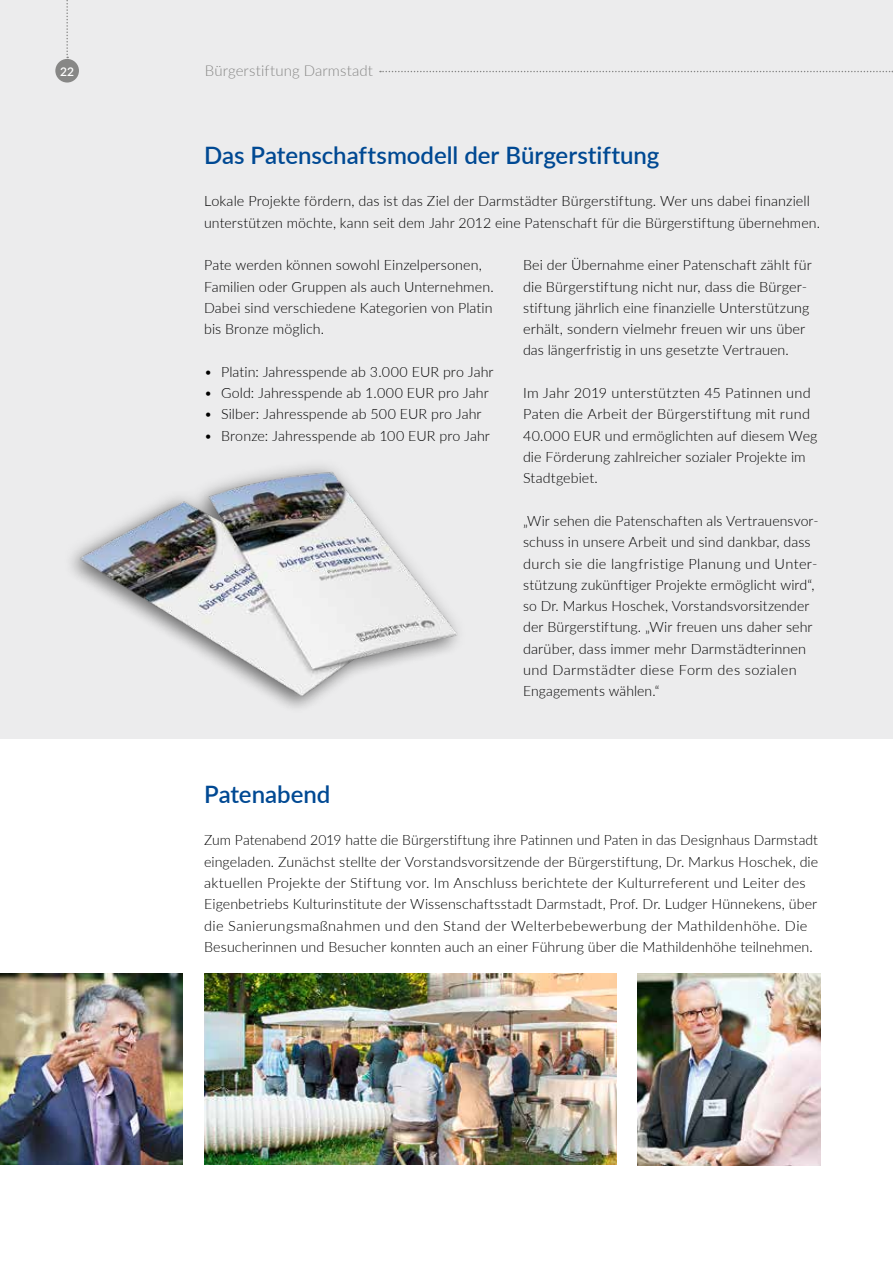
<style>
.page{position:relative;width:893px;height:1263px;background:#fff}
.page>*{position:absolute;margin:0;border:0;box-sizing:border-box;transform-origin:0 0}
.t1{font:600 24px "Lato";color:#004993}
.t2{font:300 15px "Lato";letter-spacing:.005em;color:#878786}
.t3{font:300 14.25px/21.3px "Lato";letter-spacing:.005em;color:#000}
.t4{font:600 12px "Lato";color:#fff}
</style>
<div class="page">
<div style="left:0;top:0;width:893px;height:739px;background:#ececed"></div>
<img style="left:638px;top:974px;width:183px;height:191px">
<img style="left:204px;top:973px;width:413px;height:192px">
<img style="left:0;top:973px;width:183px;height:192px">
<svg style="left:380px;top:71px;width:513px;height:1px"></svg>
<div style="left:55px;top:59px;width:24px;height:24px;background:#878786;border-radius:50%"></div>
<svg style="left:66px;top:0;width:2px;height:58px"></svg>
<img style="left:71px;top:466px;width:387px;height:242px">
<p class="t4" style="left:60px;top:62px;width:16px">22</p>
<p class="t2" style="left:205px;top:60px;width:170px">Bürgerstiftung Darmstadt</p>
<h1 class="t1" style="left:204px;top:138px;width:457px">Das Patenschaftsmodell der Bürgerstiftung</h1>
<p class="t3" style="left:204px;top:190px;width:617px">Lokale Projekte fördern, das ist das Ziel der Darmstädter Bürgerstiftung. Wer uns dabei finanziell unterstützen möchte, kann seit dem Jahr 2012 eine Patenschaft für die Bürgerstiftung übernehmen.</p>
<p class="t3" style="left:204px;top:254px;width:291px">Pate werden können sowohl Einzelpersonen, Familien oder Gruppen als auch Unternehmen.<br>Dabei sind verschiedene Kategorien von Platin bis Bronze möglich.</p>
<p class="t3" style="left:204px;top:360px;width:291px">• Platin: Jahresspende ab 3.000 EUR pro Jahr</p>
<p class="t3" style="left:204px;top:382px;width:286px">• Gold: Jahresspende ab 1.000 EUR pro Jahr</p>
<p class="t3" style="left:204px;top:403px;width:279px">• Silber: Jahresspende ab 500 EUR pro Jahr</p>
<p class="t3" style="left:204px;top:424px;width:287px">• Bronze: Jahresspende ab 100 EUR pro Jahr</p>
<p class="t3" style="left:523px;top:254px;width:290px">Bei der Übernahme einer Patenschaft zählt für die Bürgerstiftung nicht nur, dass die Bürger&shy;stiftung jährlich eine finanzielle Unterstützung erhält, sondern vielmehr freuen wir uns über das längerfristig in uns gesetzte Vertrauen.</p>
<p class="t3" style="left:523px;top:382px;width:296px">Im Jahr 2019 unterstützten 45 Patinnen und Paten die Arbeit der Bürgerstiftung mit rund 40.000 EUR und ermöglichten auf diesem Weg die Förderung zahlreicher sozialer Projekte im Stadtgebiet.</p>
<p class="t3" style="left:523px;top:510px;width:297px">„Wir sehen die Patenschaften als Vertrauensvor&shy;schuss in unsere Arbeit und sind dankbar, dass durch sie die langfristige Planung und Unter&shy;stützung zukünftiger Projekte ermöglicht wird“, so Dr. Markus Hoschek, Vorstandsvorsitzender der Bürgerstiftung. „Wir freuen uns daher sehr darüber, dass immer mehr Darmstädterinnen und Darmstädter diese Form des sozialen Engagements wählen.“</p>
<h1 class="t1" style="left:204px;top:777px;width:128px">Patenabend</h1>
<p class="t3" style="left:204px;top:829px;width:616px">Zum Patenabend 2019 hatte die Bürgerstiftung ihre Patinnen und Paten in das Designhaus Darmstadt eingeladen. Zunächst stellte der Vorstandsvorsitzende der Bürgerstiftung, Dr. Markus Hoschek, die aktuellen Projekte der Stiftung vor. Im Anschluss berichtete der Kulturreferent und Leiter des Eigenbetriebs Kulturinstitute der Wissenschaftsstadt Darmstadt, Prof. Dr. Ludger Hünnekens, über die Sanierungsmaßnahmen und den Stand der Welterbebewerbung der Mathildenhöhe. Die Besucherinnen und Besucher konnten auch an einer Führung über die Mathildenhöhe teilnehmen.</p>
</div>
